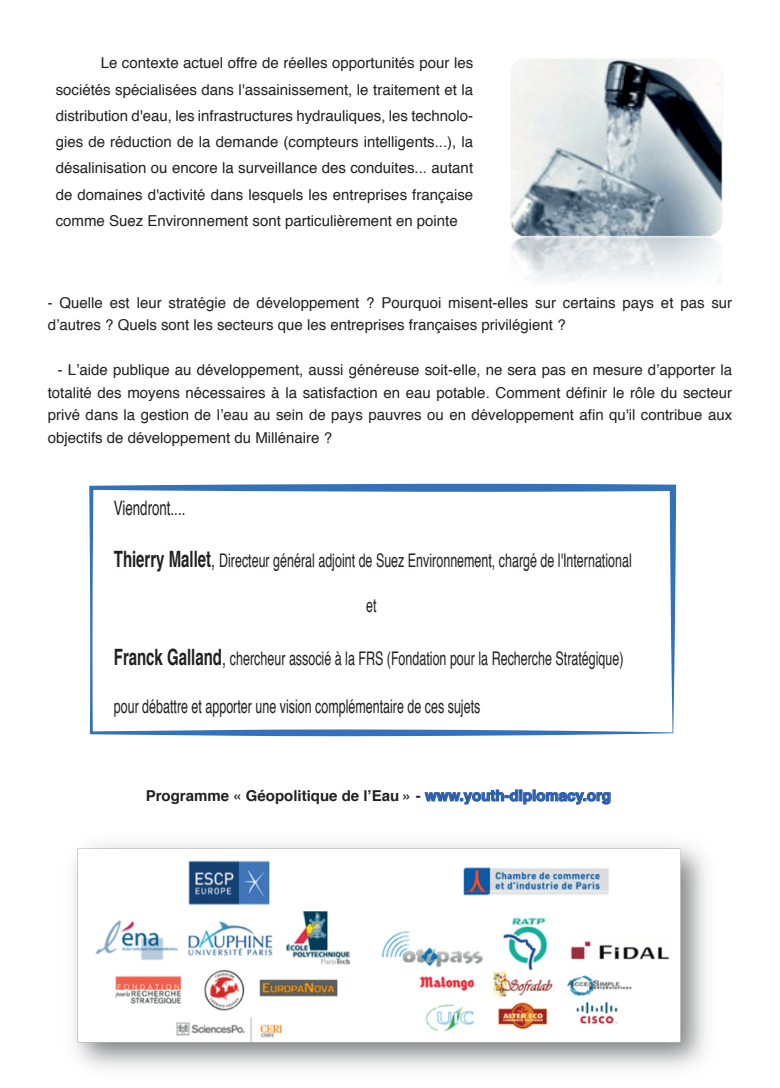
<style>
.page{position:relative;width:780px;height:1088px;background:#fff}
.page>*{position:absolute;margin:0;border:0;box-sizing:border-box;transform-origin:0 0}
.t1{font:20px "Helvetica";color:#231f20;scale:.67 1}
.t2{font:18.75px "Helvetica";color:#231f20;scale:.67 1}
.t3{font:15px/26.2px "Helvetica";color:#231f20;text-align:justify}
.t4{font:700 15px "Helvetica";color:#231f20}
.s1{font-weight:700;font-size:22.5px}
.s2{font-size:21.25px}
.s3{color:#2e5fac}
</style>
<div class="page">
<img style="left:510px;top:58px;width:213px;height:223px">
<img style="left:73px;top:845px;width:634px;height:223px">
<svg style="left:424px;top:789px;width:187px;height:16px"></svg>
<svg style="left:89px;top:484px;width:587px;height:252px"></svg>
<p class="t3" style="left:56px;top:50px;width:419px;text-indent:45px">Le contexte actuel offre de réelles opportunités pour les sociétés spécialisées dans l'assainissement, le traitement et la distribution d'eau, les infrastructures hydrauliques, les technolo&shy;gies de réduction de la demande (compteurs intelligents...), la désalinisation ou encore la surveillance des conduites... autant de domaines d'activité dans lesquels les entreprises française comme Suez Environnement sont particulièrement en pointe</p>
<p class="t3" style="left:48px;top:292px;width:686px;line-height:22.5px">- Quelle est leur stratégie de développement ? Pourquoi misent-elles sur certains pays et pas sur d’autres ? Quels sont les secteurs que les entreprises françaises privilégient ?</p>
<p class="t3" style="left:48px;top:359px;width:686px;line-height:22.5px;text-indent:10px">- L’aide publique au développement, aussi généreuse soit-elle, ne sera pas en mesure d’apporter la totalité des moyens nécessaires à la satisfaction en eau potable. Comment définir le rôle du secteur privé dans la gestion de l’eau au sein de pays pauvres ou en développement afin qu'il contribue aux objectifs de développement du Millénaire ?</p>
<h1 class="t1" style="left:114px;top:492px;width:108px">Viendront....</h1>
<p class="t2" style="left:114px;top:546px;width:774px"><span class="s1">Thierry Mallet</span><span class="s2">,</span> Directeur général adjoint de Suez Environnement, chargé de l'International</p>
<p class="t2" style="left:366px;top:591px;width:17px">et</p>
<p class="t2" style="left:114px;top:644px;width:762px"><span class="s1">Franck Galland</span><span class="s2">,</span> chercheur associé à la FRS (Fondation pour la Recherche Stratégique)</p>
<p class="t2" style="left:114px;top:692px;width:548px">pour débattre et apporter une vision complémentaire de ces sujets</p>
<p class="t4" style="left:146px;top:783px;width:467px">Programme « Géopolitique de l’Eau » - <span class="s3">www.youth-diplomacy.org</span></p>
</div>
